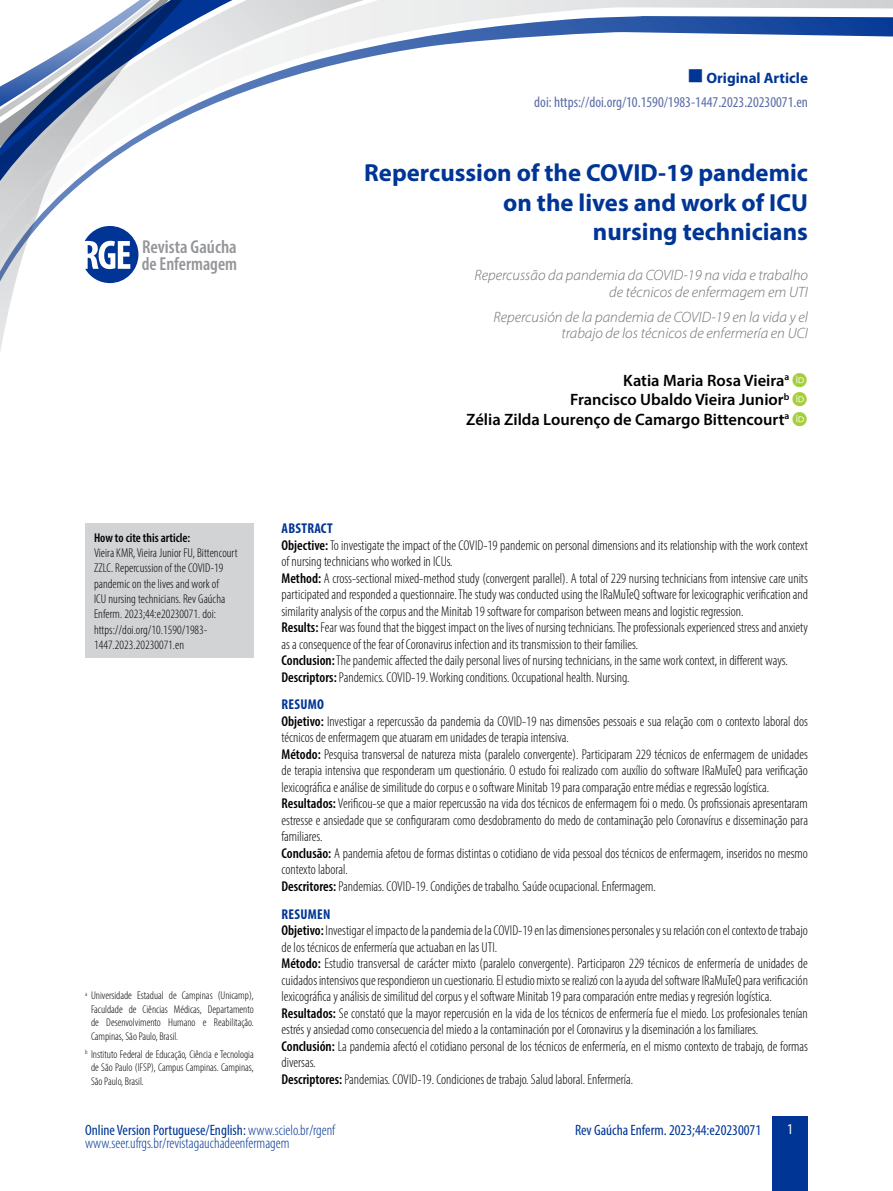
<style>
.page{position:relative;width:893px;height:1191px;background:#fff}
.page>*{position:absolute;margin:0;border:0;box-sizing:border-box;transform-origin:0 0}
.t1{font:700 24.75px/29.7px "Myriad Pro";color:#003595;text-align:right}
.t2{font:600 condensed 18.75px/16.6px "Myriad Pro";color:#939598}
.t3{font:600 16.5px/19.5px "Myriad Pro";color:#000;text-align:right}
.t4{font:italic 300 15px/16.5px "Myriad Pro";color:#6d6e71;text-align:right}
.t5{font:condensed 15px "Myriad Pro";color:#003595}
.t6{font:condensed 15px "Myriad Pro";color:#5a6da7}
.t7{font:300 condensed 15px "Myriad Pro";color:#003595}
.t8{font:700 15px "Myriad Pro";color:#003595}
.t9{font:condensed 15px "Myriad Pro";color:#fff}
.t10{font:300 condensed 14.25px/16.5px "Myriad Pro";color:#000}
.t11{font:300 condensed 12.75px/15.3px "Myriad Pro";letter-spacing:.005em;color:#000}
.t12{font:600 condensed 12.75px "Myriad Pro";color:#000}
.t13{font:300 condensed 11.25px/13.5px "Myriad Pro";color:#000;text-align:justify}
.s1{font-weight:700;color:#003595}
.s2{font-weight:600}
.s3{font-weight:300}
</style>
<div class="page">
<svg style="left:202px;top:0;width:691px;height:109px"></svg>
<svg style="left:0;top:0;width:202px;height:352px"></svg>
<div style="left:772px;top:1116px;width:36px;height:75px;background:#003595"></div>
<svg style="left:85px;top:226px;width:53px;height:57px"></svg>
<div style="left:85px;top:523px;width:169px;height:135px;background:#d1d3d4"></div>
<svg style="left:689px;top:69px;width:13px;height:14px"></svg>
<p class="t8" style="left:706px;top:68px;width:103px">Original Article</p>
<h2 class="t2" style="left:142px;top:238px;width:97px">Revista Gaúcha de Enfermagem</h2>
<p class="t6" style="left:534px;top:93px;width:275px">doi: https://doi.org/10.1590/1983-1447.2023.20230071.en</p>
<h1 class="t1" style="left:364px;top:157px;width:445px">Repercussion of the COVID-19 pandemic on the lives and work of ICU<br>nursing technicians</h1>
<p class="t4" style="left:474px;top:267px;width:335px">Repercussão da pandemia da COVID-19 na vida e trabalho de técnicos de enfermagem em UTI</p>
<p class="t4" style="left:493px;top:308px;width:316px">Repercusión de la pandemia de COVID-19 en la vida y el trabajo de los técnicos de enfermería en UCI</p>
<p class="t3" style="left:466px;top:370px;width:325px">Katia Maria Rosa Vieira<sup>a<br></sup>Francisco Ubaldo Vieira Junior<sup>b<br></sup>Zélia Zilda Lourenço de Camargo Bittencourt<sup>a</sup></p>
<p class="t12" style="left:94px;top:529px;width:98px">How to cite this article:</p>
<p class="t11" style="left:94px;top:545px;width:145px">Vieira KMR, Vieira Junior FU, Bittencourt ZZLC. Repercussion of the COVID-19 pandemic on the lives and work of<br>ICU nursing technicians. Rev Gaúcha Enferm. 2023;44:e20230071. doi: https://doi.org/10.1590/1983- 1447.2023.20230071.en</p>
<p class="t13" style="left:91px;top:988px;width:164px;text-indent:-6px"><sup>a</sup> Universidade Estadual de Campinas (Unicamp), Faculdade de Ciências Médicas, Departamento de Desenvolvimento Humano e Reabilitação.<br>Campinas, São Paulo, Brasil.</p>
<p class="t13" style="left:91px;top:1047px;width:164px;text-indent:-6px"><sup>b</sup> Instituto Federal de Educação, Ciência e Tecnologia de São Paulo (IFSP), Campus Campinas. Campinas, São Paulo, Brasil.</p>
<p class="t10" style="left:281px;top:520px;width:528px"><span class="s1">ABSTRACT<br></span><span class="s2">Objective:</span> To investigate the impact of the COVID-19 pandemic on personal dimensions and its relationship with the work context of nursing technicians who worked in ICUs.<br><span class="s2">Method:</span> A cross-sectional mixed-method study (convergent parallel). A total of 229 nursing technicians from intensive care units participated and responded a questionnaire. The study was conducted using the IRaMuTeQ software for lexicographic verification and similarity analysis of the corpus and the Minitab 19 software for comparison between means and logistic regression.<br><span class="s2">Results:</span> Fear was found that the biggest impact on the lives of nursing technicians. The professionals experienced stress and anxiety as a consequence of the fear of Coronavirus infection and its transmission to their families.<br><span class="s2">Conclusion:</span> The pandemic affected the daily personal lives of nursing technicians, in the same work context, in different ways.<br><span class="s2">Descriptors:</span> Pandemics. COVID-19. Working conditions. Occupational health. Nursing.</p>
<p class="t10" style="left:281px;top:696px;width:528px"><span class="s1">RESUMO<br></span><span class="s2">Objetivo:</span> Investigar a repercussão da pandemia da COVID-19 nas dimensões pessoais e sua relação com o contexto laboral dos técnicos de enfermagem que atuaram em unidades de terapia intensiva.<br><span class="s2">Método:</span> Pesquisa transversal de natureza mista (paralelo convergente). Participaram 229 técnicos de enfermagem de unidades de terapia intensiva que responderam um questionário. O estudo foi realizado com auxílio do software IRaMuTeQ para verificação lexicográfica e análise de similitude do corpus e o software Minitab 19 para comparação entre médias e regressão logística.<br><span class="s2">Resultados:</span> Verificou-se que a maior repercussão na vida dos técnicos de enfermagem foi o medo. Os profissionais apresentaram estresse e ansiedade que se configuraram como desdobramento do medo de contaminação pelo Coronavírus e disseminação para familiares.<br><span class="s2">Conclusão:</span> A pandemia afetou de formas distintas o cotidiano de vida pessoal dos técnicos de enfermagem, inseridos no mesmo contexto laboral.<br><span class="s2">Descritores:</span> Pandemias. COVID-19. Condições de trabalho. Saúde ocupacional. Enfermagem.</p>
<p class="t10" style="left:281px;top:905px;width:528px"><span class="s1">RESUMEN<br></span><span class="s2">Objetivo:</span> Investigar el impacto de la pandemia de la COVID-19 en las dimensiones personales y su relación con el contexto de trabajo de los técnicos de enfermería que actuaban en las UTI.<br><span class="s2">Método:</span> Estudio transversal de carácter mixto (paralelo convergente). Participaron 229 técnicos de enfermería de unidades de cuidados intensivos que respondieron un cuestionario. El estudio mixto se realizó con la ayuda del software IRaMuTeQ para verificación lexicográfica y análisis de similitud del corpus y el software Minitab 19 para comparación entre medias y regresión logística.<br><span class="s2">Resultados:</span> Se constató que la mayor repercusión en la vida de los técnicos de enfermería fue el miedo. Los profesionales tenían estrés y ansiedad como consecuencia del miedo a la contaminación por el Coronavirus y la diseminación a los familiares.<br><span class="s2">Conclusión:</span> La pandemia afectó el cotidiano personal de los técnicos de enfermería, en el mismo contexto de trabajo, de formas diversas.<br><span class="s2">Descriptores:</span> Pandemias. COVID-19. Condiciones de trabajo. Salud laboral. Enfermería.</p>
<p class="t5" style="left:85px;top:1121px;width:252px">Online Version Portuguese/English: <span class="s3">www.scielo.br/rgenf</span></p>
<p class="t7" style="left:85px;top:1134px;width:206px">www.seer.ufrgs.br/revistagauchadeenfermagem</p>
<p class="t5" style="left:575px;top:1121px;width:188px">Rev Gaúcha Enferm. 2023;44:e20230071</p>
<p class="t9" style="left:787px;top:1120px;width:7px">1</p>
</div>
